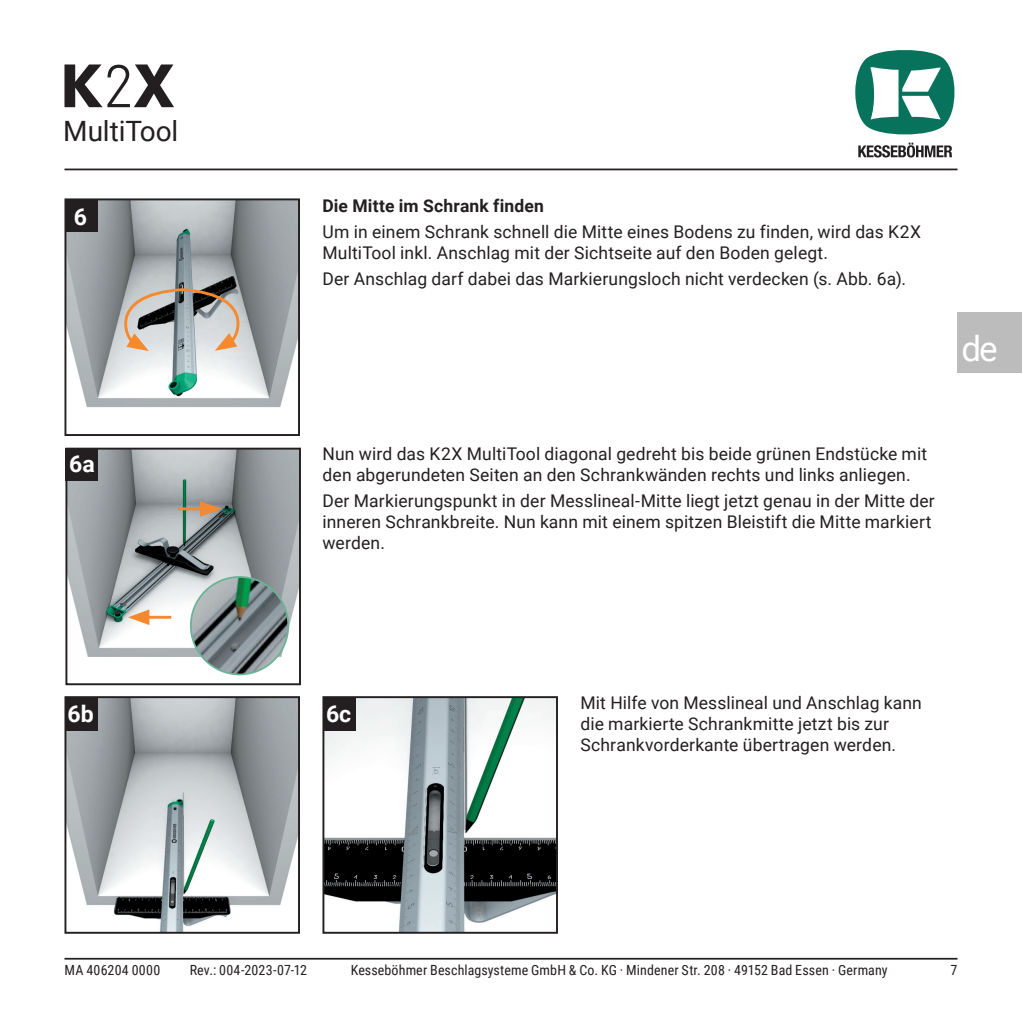
<style>
.page{position:relative;width:1022px;height:1022px;background:#fff}
.page>*{position:absolute;margin:0;border:0;box-sizing:border-box;transform-origin:0 0}
.t1{font:35px "Roboto";color:#fff}
.t2{font:28px "Roboto";letter-spacing:-.005em;color:#231f20}
.t3{font:700 23.1px "Roboto";color:#fff}
.t4{font:17.5px/21px "Roboto";letter-spacing:.01em;color:#231f20}
.t5{font:700 17.5px "Roboto";letter-spacing:.01em;color:#231f20}
.t6{font:14px "Roboto Condensed";letter-spacing:.01em;color:#231f20}
</style>
<div class="page">
<hr style="left:64px;top:958px;width:893px;height:2px;background:#231f20">
<hr style="left:64px;top:169px;width:893px;height:1px;background:#231f20">
<svg style="left:855px;top:50px;width:100px;height:107px"></svg>
<svg style="left:64px;top:64px;width:110px;height:43px"></svg>
<img style="left:67px;top:201px;width:230px;height:207px">
<div style="left:64px;top:198px;width:236px;height:238px;border:2px solid #231f20"></div>
<img style="left:68px;top:451px;width:230px;height:225px">
<div style="left:65px;top:448px;width:236px;height:237px;border:2px solid #231f20"></div>
<img style="left:67px;top:699px;width:230px;height:232px">
<div style="left:64px;top:696px;width:236px;height:238px;border:2px solid #231f20"></div>
<div style="left:65px;top:199px;width:33px;height:33px;background:#231f20"></div>
<div style="left:66px;top:448px;width:32px;height:33px;background:#231f20"></div>
<div style="left:66px;top:698px;width:32px;height:32px;background:#231f20"></div>
<svg style="left:102px;top:287px;width:160px;height:64px;background:#a6a19c"></svg>
<hr style="left:178px;top:507px;width:30px;height:3px;background:#f6892b">
<svg style="left:200px;top:501px;width:22px;height:16px"></svg>
<hr style="left:141px;top:616px;width:30px;height:3px;background:#f6892b">
<svg style="left:128px;top:609px;width:21px;height:16px"></svg>
<img style="left:325px;top:699px;width:230px;height:232px">
<div style="left:322px;top:696px;width:236px;height:238px;border:2px solid #231f20"></div>
<div style="left:324px;top:698px;width:32px;height:32px;background:#231f20"></div>
<img style="left:191px;top:577px;width:97px;height:97px;border-radius:49px">
<div style="left:190px;top:576px;width:99px;height:99px;border:2px solid #69b396;border-radius:50%"></div>
<div style="left:957px;top:313px;width:65px;height:60px;background:#bdbcbc"></div>
<h2 class="t2" style="left:63px;top:111px;width:117px">MultiTool</h2>
<h3 class="t3" style="left:74px;top:200px;width:15px">6</h3>
<h3 class="t3" style="left:69px;top:448px;width:27px">6a</h3>
<p class="t5" style="left:322px;top:193px;width:223px">Die Mitte im Schrank finden</p>
<p class="t4" style="left:322px;top:220px;width:600px">Um in einem Schrank schnell die Mitte eines Bodens zu finden, wird das K2X<br>MultiTool inkl. Anschlag mit der Sichtseite auf den Boden gelegt.</p>
<p class="t4" style="left:322px;top:267px;width:585px">Der Anschlag darf dabei das Markierungsloch nicht verdecken (s. Abb. 6a).</p>
<h1 class="t1" style="left:961px;top:324px;width:38px">de</h1>
<p class="t4" style="left:322px;top:443px;width:606px">Nun wird das K2X MultiTool diagonal gedreht bis beide grünen Endstücke mit den abgerundeten Seiten an den Schrankwänden rechts und links anliegen.</p>
<p class="t4" style="left:322px;top:490px;width:614px">Der Markierungspunkt in der Messlineal-Mitte liegt jetzt genau in der Mitte der inneren Schrankbreite. Nun kann mit einem spitzen Bleistift die Mitte markiert werden.</p>
<h3 class="t3" style="left:68px;top:697px;width:28px">6b</h3>
<h3 class="t3" style="left:326px;top:697px;width:27px">6c</h3>
<p class="t4" style="left:580px;top:691px;width:343px">Mit Hilfe von Messlineal und Anschlag kann die markierte Schrankmitte jetzt bis zur<br>Schrankvorderkante übertragen werden.</p>
<p class="t6" style="left:351px;top:960px;width:538px">Kesseböhmer Beschlagsysteme GmbH &amp; Co. KG · Mindener Str. 208 · 49152 Bad Essen · Germany</p>
<p class="t6" style="left:64px;top:960px;width:97px">MA 406204 0000</p>
<p class="t6" style="left:190px;top:960px;width:119px">Rev.: 004-2023-07-12</p>
<p class="t6" style="left:950px;top:960px;width:8px">7</p>
</div>
